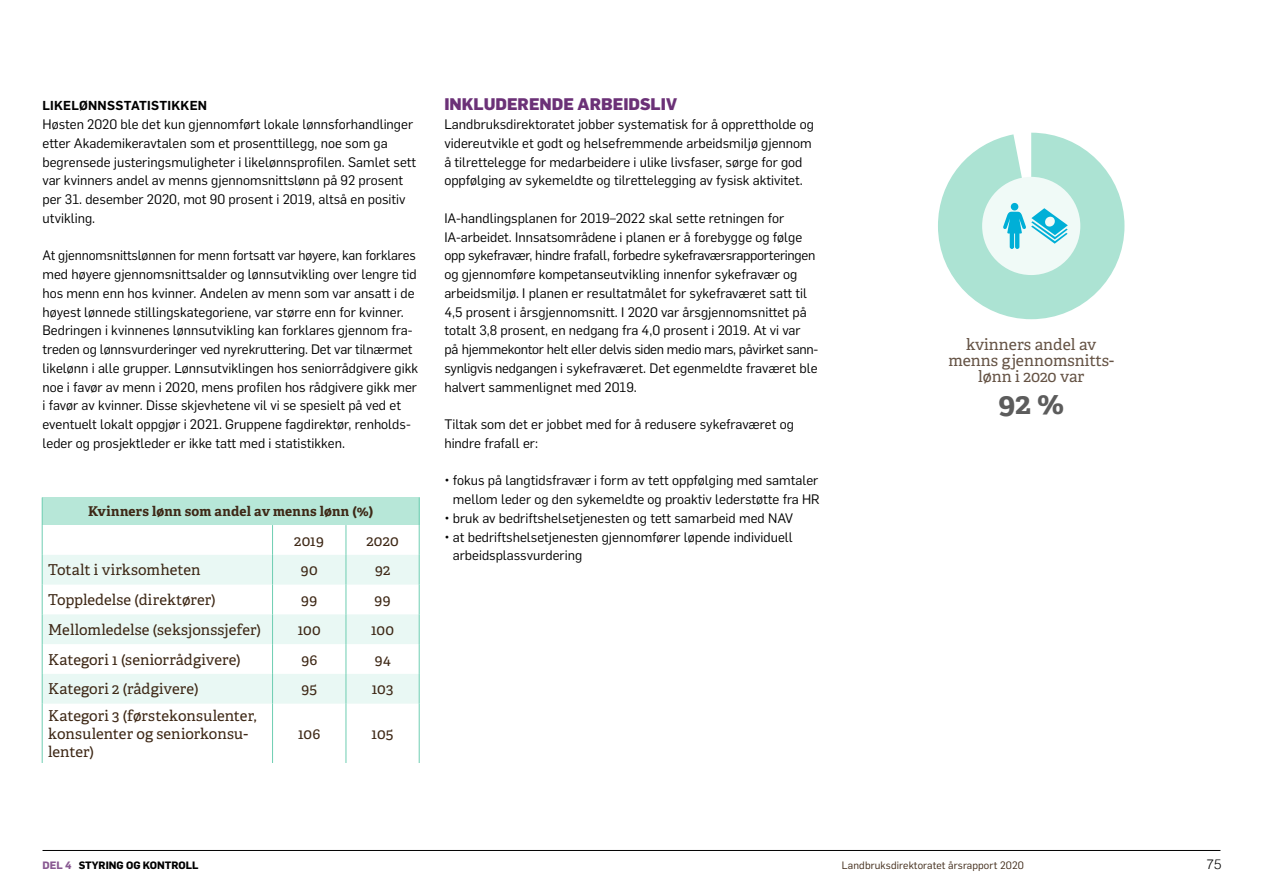
<style>
.page{position:relative;width:1263px;height:893px;background:#fff}
.page>*{position:absolute;margin:0;border:0;box-sizing:border-box;transform-origin:0 0}
.t1{font:700 30.45px "Adelle";color:#5c5c5c}
._03_undertittel_lite{font:800 16.5px "Flama";color:#6b3177}
.t2{font:15.9px/15.9px "Adelle";color:#655345;text-align:center}
.t3{font:15px/18px "Adelle";letter-spacing:.005em;color:#3e2816}
._04_brødteskst{font:13.5px/18.8px "Flama";color:#000}
.Bullets{font:13.5px/18.8px "Flama";color:#000;text-align:right}
.t4{font:700 13.5px "Adelle";letter-spacing:.02em;color:#3e2816}
.t5{font:300 13.5px "Helvetica";color:#000}
._04_mellomtitttel_2{font:600 12.75px "Flama";letter-spacing:.02em;color:#000}
.t6{font:10.5px "Flama";letter-spacing:.01em;color:#3e2816}
.t7{font:700 10.5px "Flama";color:#000}
.s1{color:#895a92}
</style>
<div class="page">
<hr style="left:43px;top:850px;width:1177px;height:1px;background:#000">
<svg style="left:938px;top:133px;width:186px;height:186px"></svg>
<div style="left:42px;top:497px;width:377px;height:28px;background:#b7e7d8"></div>
<svg style="left:43px;top:555px;width:376px;height:149px;fill:#e9f8f4"></svg>
<svg style="left:42px;top:497px;width:1px;height:28px"></svg>
<svg style="left:419px;top:497px;width:1px;height:28px"></svg>
<hr style="left:42px;top:525px;width:1px;height:30px;background:#6eceb2">
<hr style="left:272px;top:525px;width:1px;height:30px;background:#6eceb2">
<hr style="left:346px;top:525px;width:1px;height:30px;background:#6eceb2">
<hr style="left:419px;top:525px;width:1px;height:30px;background:#6eceb2">
<svg style="left:42px;top:585px;width:1px;height:29px"></svg>
<svg style="left:272px;top:585px;width:1px;height:29px"></svg>
<svg style="left:346px;top:585px;width:1px;height:29px"></svg>
<svg style="left:419px;top:585px;width:1px;height:29px"></svg>
<hr style="left:42px;top:644px;width:1px;height:30px;background:#6eceb2">
<hr style="left:272px;top:644px;width:1px;height:30px;background:#6eceb2">
<hr style="left:346px;top:644px;width:1px;height:30px;background:#6eceb2">
<hr style="left:419px;top:644px;width:1px;height:30px;background:#6eceb2">
<hr style="left:42px;top:704px;width:1px;height:59px;background:#6eceb2">
<hr style="left:272px;top:704px;width:1px;height:59px;background:#6eceb2">
<hr style="left:346px;top:704px;width:1px;height:59px;background:#6eceb2">
<hr style="left:419px;top:704px;width:1px;height:59px;background:#6eceb2">
<hr style="left:42px;top:555px;width:1px;height:30px;background:#6eceb2">
<hr style="left:272px;top:555px;width:1px;height:30px;background:#6eceb2">
<hr style="left:346px;top:555px;width:1px;height:30px;background:#6eceb2">
<hr style="left:419px;top:555px;width:1px;height:30px;background:#6eceb2">
<hr style="left:42px;top:614px;width:1px;height:30px;background:#6eceb2">
<hr style="left:272px;top:614px;width:1px;height:30px;background:#6eceb2">
<hr style="left:346px;top:614px;width:1px;height:30px;background:#6eceb2">
<hr style="left:419px;top:614px;width:1px;height:30px;background:#6eceb2">
<hr style="left:42px;top:674px;width:1px;height:30px;background:#6eceb2">
<hr style="left:272px;top:674px;width:1px;height:30px;background:#6eceb2">
<hr style="left:346px;top:674px;width:1px;height:30px;background:#6eceb2">
<hr style="left:419px;top:674px;width:1px;height:30px;background:#6eceb2">
<h4 class="_04_mellomtitttel_2" style="left:43px;top:96px;width:166px">LIKELØNNSSTATISTIKKEN</h4>
<p class="_04_brødteskst" style="left:43px;top:114px;width:375px">Høsten 2020 ble det kun gjennomført lokale lønnsforhandlinger etter Akademikeravtalen som et prosenttillegg, noe som ga begrensede justeringsmuligheter i likelønnsprofilen. Samlet sett var kvinners andel av menns gjennomsnittslønn på 92 prosent per 31. desember 2020, mot 90 prosent i 2019, altså en positiv utvikling.</p>
<p class="_04_brødteskst" style="left:43px;top:245px;width:377px">At gjennomsnittslønnen for menn fortsatt var høyere, kan forklares med høyere gjennomsnittsalder og lønnsutvikling over lengre tid hos menn enn hos kvinner. Andelen av menn som var ansatt i de høyest lønnede stillingskategoriene, var større enn for kvinner.<br>Bedringen i kvinnenes lønnsutvikling kan forklares gjennom fra&shy;treden og lønnsvurderinger ved nyrekruttering. Det var tilnærmet likelønn i alle grupper. Lønnsutviklingen hos seniorrådgivere gikk noe i favør av menn i 2020, mens profilen hos rådgivere gikk mer i favør av kvinner. Disse skjevhetene vil vi se spesielt på ved et eventuelt lokalt oppgjør i 2021. Gruppene fagdirektør, renholds&shy;leder og prosjektleder er ikke tatt med i statistikken.</p>
<p class="t4" style="left:88px;top:503px;width:287px">Kvinners lønn som andel av menns lønn (%)</p>
<p class="t3" style="left:294px;top:531px;width:31px">2019</p>
<p class="t3" style="left:366px;top:531px;width:34px">2020</p>
<p class="t3" style="left:48px;top:561px;width:154px">Totalt i virksomheten</p>
<p class="t3" style="left:301px;top:561px;width:19px">90</p>
<p class="t3" style="left:375px;top:561px;width:17px">92</p>
<p class="t3" style="left:48px;top:591px;width:169px">Toppledelse (direktører)</p>
<p class="t3" style="left:301px;top:591px;width:18px">99</p>
<p class="t3" style="left:374px;top:591px;width:18px">99</p>
<p class="t3" style="left:48px;top:621px;width:214px">Mellomledelse (seksjonssjefer)</p>
<p class="t3" style="left:298px;top:621px;width:25px">100</p>
<p class="t3" style="left:371px;top:621px;width:25px">100</p>
<p class="t3" style="left:48px;top:651px;width:194px">Kategori 1 (seniorrådgivere)</p>
<p class="t3" style="left:301px;top:651px;width:18px">96</p>
<p class="t3" style="left:374px;top:651px;width:18px">94</p>
<p class="t3" style="left:48px;top:680px;width:152px">Kategori 2 (rådgivere)</p>
<p class="t3" style="left:301px;top:680px;width:18px">95</p>
<p class="t3" style="left:372px;top:680px;width:23px">103</p>
<p class="t3" style="left:48px;top:707px;width:210px">Kategori 3 (førstekonsulenter, konsulenter og seniorkonsu&shy;lenter)</p>
<p class="t3" style="left:298px;top:725px;width:24px">106</p>
<p class="t3" style="left:372px;top:725px;width:23px">105</p>
<p class="_03_undertittel_lite" style="left:444px;top:92px;width:234px">INKLUDERENDE ARBEIDSLIV</p>
<p class="_04_brødteskst" style="left:444px;top:114px;width:371px">Landbruksdirektoratet jobber systematisk for å opprettholde og videreutvikle et godt og helsefremmende arbeidsmiljø gjennom å tilrettelegge for medarbeidere i ulike livsfaser, sørge for god oppfølging av sykemeldte og tilrettelegging av fysisk aktivitet.</p>
<p class="_04_brødteskst" style="left:444px;top:208px;width:375px">IA-handlingsplanen for 2019–2022 skal sette retningen for IA-arbeidet. Innsatsområdene i planen er å forebygge og følge opp sykefravær, hindre frafall, forbedre sykefraværsrapporteringen og gjennomføre kompetanseutvikling innenfor sykefravær og arbeidsmiljø. I planen er resultatmålet for sykefraværet satt til 4,5 prosent i årsgjennomsnitt. I 2020 var årsgjennomsnittet på totalt 3,8 prosent, en nedgang fra 4,0 prosent i 2019. At vi var<br>på hjemmekontor helt eller delvis siden medio mars, påvirket sann&shy;synligvis nedgangen i sykefraværet. Det egenmeldte fraværet ble halvert sammenlignet med 2019.</p>
<p class="_04_brødteskst" style="left:444px;top:414px;width:351px">Tiltak som det er jobbet med for å redusere sykefraværet og hindre frafall er:</p>
<p class="Bullets" style="left:444px;top:470px;width:377px">• fokus på langtidsfravær i form av tett oppfølging med samtaler mellom leder og den sykemeldte og proaktiv lederstøtte fra HR</p>
<p class="Bullets" style="left:444px;top:508px;width:350px">• bruk av bedriftshelsetjenesten og tett samarbeid med NAV</p>
<p class="Bullets" style="left:453px;top:526px;width:341px;text-align:left;text-indent:-9px">• at bedriftshelsetjenesten gjennomfører løpende individuell arbeidsplassvurdering</p>
<p class="t2" style="left:948px;top:337px;width:167px">kvinners andel av menns gjennomsnitts&shy;lønn i 2020 var</p>
<h1 class="t1" style="left:998px;top:384px;width:68px">92 %</h1>
<p class="t7" style="left:43px;top:858px;width:157px"><span class="s1">DEL 4</span> STYRING OG KONTROLL</p>
<p class="t6" style="left:842px;top:858px;width:183px">Landbruksdirektoratet årsrapport 2020</p>
<p class="t5" style="left:1206px;top:852px;width:17px">75</p>
</div>
